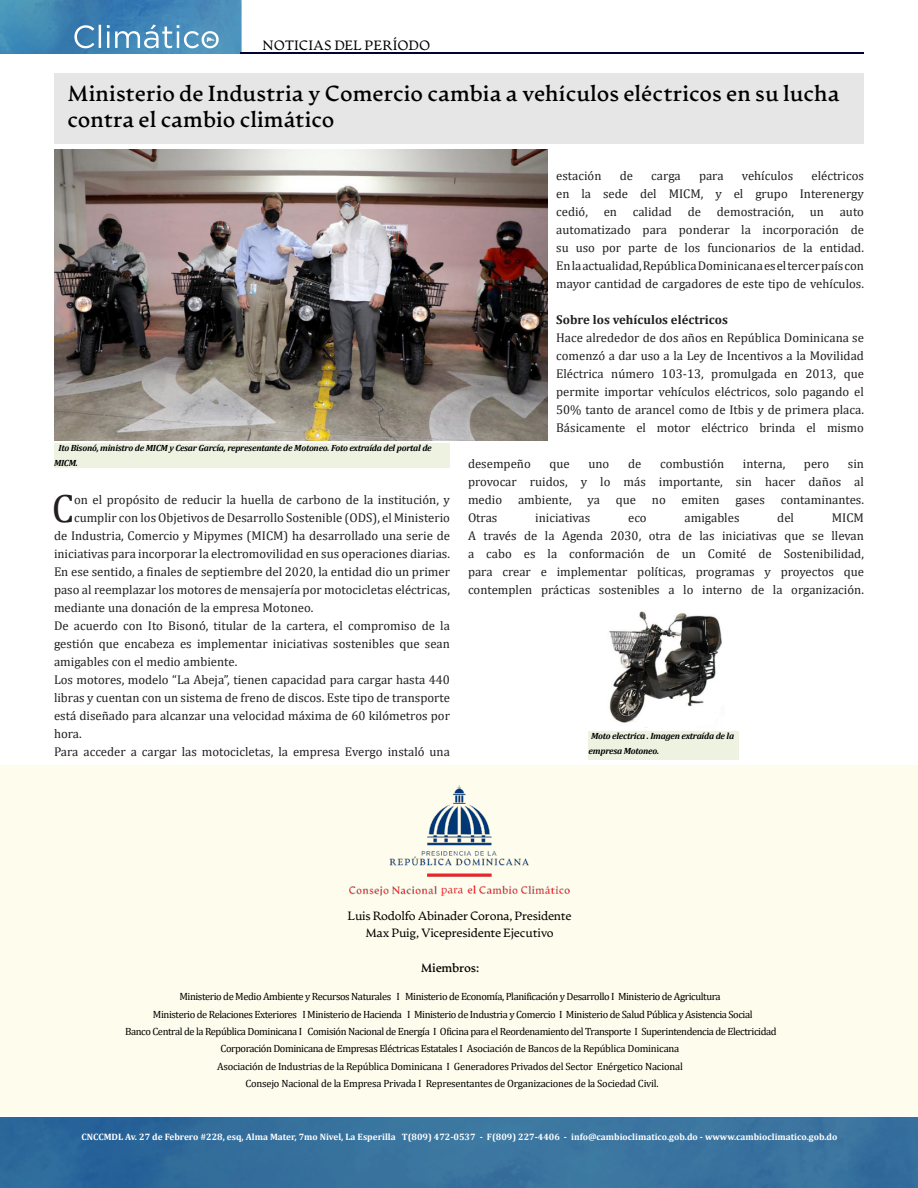
<style>
.page{position:relative;width:918px;height:1188px;background:#fff}
.page>*{position:absolute;margin:0;border:0;box-sizing:border-box;transform-origin:0 0}
.texto_3_columnas{font:39.75px "Cambria";color:#231f20}
.t1{font:21.75px/26.1px "Artifex CF Bold";color:#000}
.t2{font:13.5px "Artifex CF Regular";color:#000}
.texto_3_columnas-2{font:12.75px/18px "Cambria";color:#231f20;text-align:justify}
.texto_3_columnas-3{font:700 12.75px "Cambria";color:#231f20}
.t3{font:12px "Artifex CF Regular";letter-spacing:-.025em;color:#000}
.t4{font:12px "Artifex CF Bold";letter-spacing:-.02em;color:#000}
.t5{font:10.5px "Cambria";letter-spacing:-.04em;color:#000}
.t6{font:10.5px "Cambria";letter-spacing:-.02em;color:#000}
.t7{font:700 9.3px "Cambria";color:#fff}
.t8{font:italic 700 9px/15.3px "Cambria";letter-spacing:-.025em;color:#000}
</style>
<div class="page">
<div style="left:0;top:765px;width:918px;height:351px;background:#fefcec"></div>
<img style="left:349px;top:785px;width:221px;height:111px">
<svg style="left:1px;top:1px;width:240px;height:53px;background:#4187b5"></svg>
<hr style="left:240px;top:53px;width:624px;height:1px;background:#000130">
<svg style="left:73px;top:24px;width:146px;height:25px"></svg>
<img style="left:0;top:1118px;width:918px;height:70px">
<div style="left:54px;top:73px;width:810px;height:71px;background:#e6e6e6"></div>
<div style="left:54px;top:444px;width:396px;height:24px;background:#edf2e1"></div>
<div style="left:589px;top:732px;width:150px;height:28px;background:#edf2e1"></div>
<img style="left:609px;top:611px;width:113px;height:117px">
<img style="left:54px;top:150px;width:493px;height:290px">
<p class="t2" style="left:262px;top:37px;width:169px">NOTICIAS DEL PERÍODO</p>
<p class="t1" style="left:68px;top:81px;width:774px">Ministerio de Industria y Comercio cambia a vehículos eléctricos en su lucha contra el cambio climático</p>
<p class="t8" style="left:54px;top:440px;width:379px;text-indent:5px">Ito Bisonó, ministro de MICM y Cesar García, representante de Motoneo. Foto extraída del portal de<br>MICM.</p>
<p class="texto_3_columnas-2" style="left:54px;top:491px;width:398px;text-align:right">on el propósito de reducir la huella de carbono de la institución, y cumplir con los Objetivos de Desarrollo Sostenible (ODS), el Ministerio<br>de Industria, Comercio y Mipymes (MICM) ha desarrollado una serie de iniciativas para incorporar la electromovilidad en sus operaciones diarias.</p>
<p class="texto_3_columnas-2" style="left:54px;top:563px;width:398px">En ese sentido, a finales de septiembre del 2020, la entidad dio un primer paso al reemplazar los motores de mensajería por motocicletas eléctricas, mediante una donación de la empresa Motoneo.</p>
<p class="texto_3_columnas-2" style="left:54px;top:617px;width:397px">De acuerdo con Ito Bisonó, titular de la cartera, el compromiso de la gestión que encabeza es implementar iniciativas sostenibles que sean amigables con el medio ambiente.</p>
<p class="texto_3_columnas-2" style="left:54px;top:671px;width:398px">Los motores, modelo “La Abeja”, tienen capacidad para cargar hasta 440 libras y cuentan con un sistema de freno de discos. Este tipo de transporte está diseñado para alcanzar una velocidad máxima de 60 kilómetros por hora.</p>
<p class="texto_3_columnas-2" style="left:54px;top:743px;width:397px">Para acceder a cargar las motocicletas, la empresa Evergo instaló una</p>
<p class="texto_3_columnas" style="left:52px;top:485px;width:24px">C</p>
<p class="texto_3_columnas-2" style="left:556px;top:167px;width:309px;text-indent:255px">eléctricos en la sede del MICM, y el grupo Interenergy cedió, en calidad de demostración, un auto automatizado para ponderar la incorporación de su uso por parte de los funcionarios de la entidad.</p>
<p class="texto_3_columnas-2" style="left:556px;top:257px;width:309px">En la actualidad, República Dominicana es el tercer país con mayor cantidad de cargadores de este tipo de vehículos.</p>
<p class="texto_3_columnas-3" style="left:556px;top:311px;width:173px">Sobre los vehículos eléctricos</p>
<p class="texto_3_columnas-2" style="left:556px;top:329px;width:309px">Hace alrededor de dos años en República Dominicana se comenzó a dar uso a la Ley de Incentivos a la Movilidad Eléctrica número 103-13, promulgada en 2013, que permite importar vehículos eléctricos, solo pagando el 50% tanto de arancel como de Itbis y de primera placa.</p>
<p class="texto_3_columnas-2" style="left:556px;top:419px;width:309px">Básicamente el motor eléctrico brinda el mismo</p>
<p class="texto_3_columnas-2" style="left:556px;top:167px;width:47px">estación</p>
<p class="texto_3_columnas-2" style="left:620px;top:167px;width:15px">de</p>
<p class="texto_3_columnas-2" style="left:651px;top:167px;width:31px">carga</p>
<p class="texto_3_columnas-2" style="left:699px;top:167px;width:26px">para</p>
<p class="texto_3_columnas-2" style="left:742px;top:167px;width:53px">vehículos</p>
<p class="texto_3_columnas-2" style="left:468px;top:455px;width:64px">desempeño</p>
<p class="texto_3_columnas-2" style="left:549px;top:455px;width:22px">que</p>
<p class="texto_3_columnas-2" style="left:588px;top:455px;width:22px">uno</p>
<p class="texto_3_columnas-2" style="left:628px;top:455px;width:15px">de</p>
<p class="texto_3_columnas-2" style="left:660px;top:455px;width:66px">combustión</p>
<p class="texto_3_columnas-2" style="left:743px;top:455px;width:44px">interna,</p>
<p class="texto_3_columnas-2" style="left:804px;top:455px;width:27px">pero</p>
<p class="texto_3_columnas-2" style="left:468px;top:455px;width:398px;text-indent:380px">sin provocar ruidos, y lo más importante, sin hacer daños al medio ambiente, ya que no emiten gases contaminantes.</p>
<p class="texto_3_columnas-2" style="left:468px;top:509px;width:31px">Otras</p>
<p class="texto_3_columnas-2" style="left:535px;top:509px;width:57px">iniciativas</p>
<p class="texto_3_columnas-2" style="left:628px;top:509px;width:20px">eco</p>
<p class="texto_3_columnas-2" style="left:685px;top:509px;width:56px">amigables</p>
<p class="texto_3_columnas-2" style="left:777px;top:509px;width:18px">del</p>
<p class="texto_3_columnas-2" style="left:832px;top:509px;width:34px">MICM</p>
<p class="texto_3_columnas-2" style="left:468px;top:527px;width:397px">A través de la Agenda 2030, otra de las iniciativas que se llevan a cabo es la conformación de un Comité de Sostenibilidad, para crear e implementar políticas, programas y proyectos que contemplen prácticas sostenibles a lo interno de la organización.</p>
<p class="t8" style="left:589px;top:728px;width:147px">Moto electrica . Imagen extraída de la empresa Motoneo.</p>
<p class="t3" style="left:348px;top:908px;width:225px">Luis Rodolfo Abinader Corona, Presidente</p>
<p class="t3" style="left:365px;top:926px;width:190px">Max Puig, Vicepresidente Ejecutivo</p>
<p class="t4" style="left:421px;top:961px;width:60px">Miembros:</p>
<p class="t5" style="left:179px;top:990px;width:543px">Ministerio de Medio Ambiente y Recursos Naturales I Ministerio de Economía, Planificación y Desarrollo I Ministerio de Agricultura</p>
<p class="t5" style="left:153px;top:1008px;width:601px">Ministerio de Relaciones Exteriores I Ministerio de Hacienda I Ministerio de Industria y Comercio I Ministerio de Salud Pública y Asistencia Social</p>
<p class="t5" style="left:125px;top:1025px;width:653px">Banco Central de la República Dominicana I Comisión Nacional de Energía I Oficina para el Reordenamiento del Transporte I Superintendencia de Electricidad</p>
<p class="t5" style="left:221px;top:1043px;width:460px">Corporación Dominicana de Empresas Eléctricas Estatales I Asociación de Bancos de la República Dominicana</p>
<p class="t6" style="left:217px;top:1060px;width:467px">Asociación de Industrias de la República Dominicana I Generadores Privados del Sector Enérgetico Nacional</p>
<p class="t6" style="left:245px;top:1077px;width:415px">Consejo Nacional de la Empresa Privada I Representantes de Organizaciones de la Sociedad Civil.</p>
<p class="t7" style="left:82px;top:1130px;width:757px">CNCCMDL Av. 27 de Febrero #228, esq, Alma Mater, 7mo Nivel, La Esperilla T(809) 472-0537 - F(809) 227-4406 - info@cambioclimatico.gob.do - wwww.cambioclimatico.gob.do</p>
</div>
